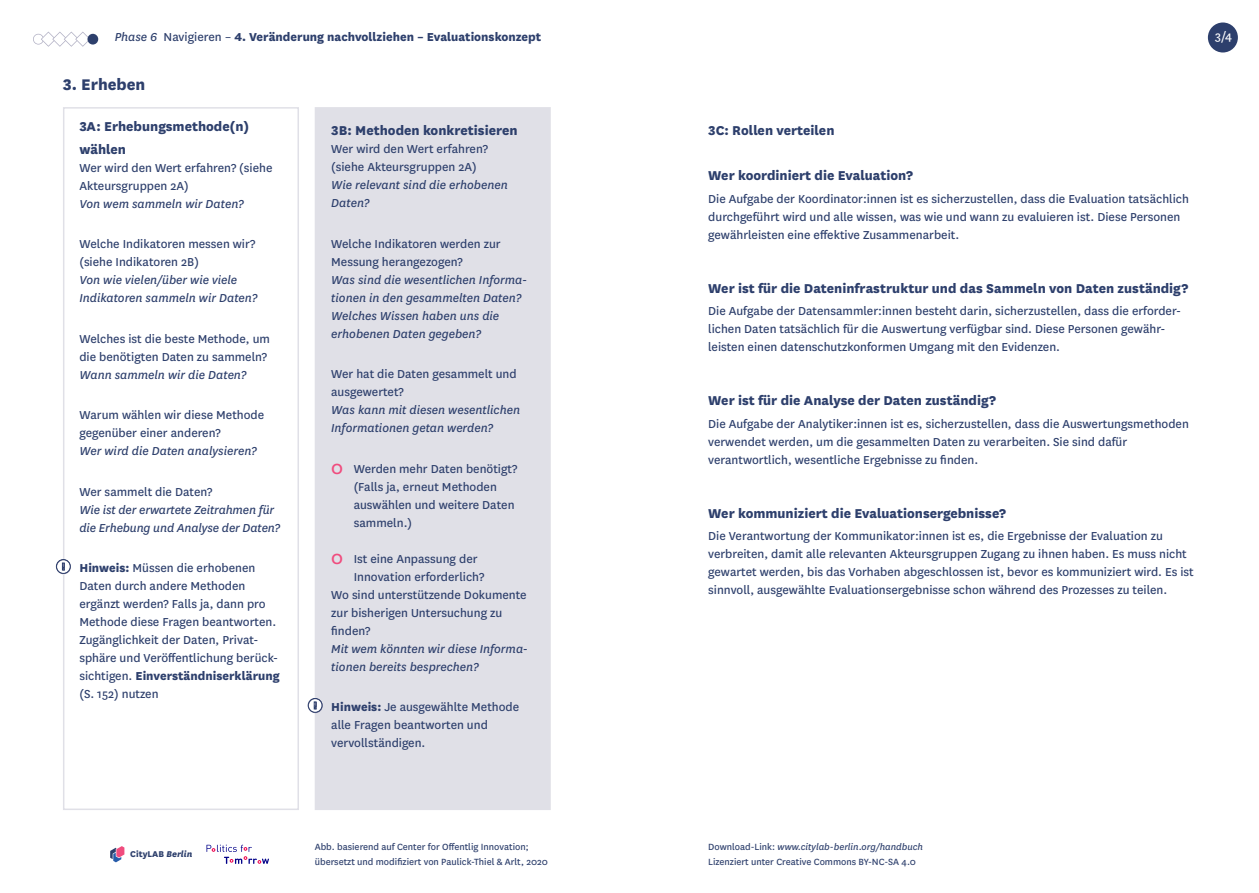
<style>
.page{position:relative;width:1259px;height:893px;background:#fff}
.page>*{position:absolute;margin:0;border:0;box-sizing:border-box;transform-origin:0 0}
.t1{font:800 18px "National";color:#2d3f6c}
.t2{font:800 15px/22.5px "National";color:#2d3f6c}
.t3{font:13.5px/18px "National";color:#2d3f6c}
.t4{font:italic 13.5px/18px "National";color:#2d3f6c}
.t5{font:800 13.5px "National";color:#2d3f6c}
.t6{font:13.5px "National";color:#fff}
.t7{font:10.5px/15px "National";color:#2d3f6c}
.t8{font:800 9.9px "National";color:#2d3f6c}
.s1{font-weight:400;font-style:italic}
.s2{font-weight:400}
.s3{font-weight:800}
.s4{font-style:italic}
</style>
<div class="page">
<svg style="left:206px;top:845px;width:63px;height:19px"></svg>
<svg style="left:110px;top:846px;width:14px;height:16px"></svg>
<div style="left:315px;top:108px;width:235px;height:701px;background:#e0e0e7"></div>
<div style="left:315px;top:107px;width:236px;height:703px;border:2px solid #e0e0e7"></div>
<svg style="left:308px;top:698px;width:14px;height:15px"></svg>
<div style="left:308px;top:698px;width:14px;height:15px;border:1px solid #8685a2;border-radius:50%"></div>
<svg style="left:314px;top:702px;width:2px;height:7px"></svg>
<div style="left:308px;top:698px;width:14px;height:14px;border:1px solid #2d3f6c;border-radius:50%"></div>
<div style="left:63px;top:107px;width:236px;height:703px;border:2px solid #e0e0e7"></div>
<svg style="left:56px;top:559px;width:15px;height:15px"></svg>
<div style="left:56px;top:560px;width:15px;height:14px;border:1px solid #8685a2;border-radius:50%"></div>
<svg style="left:62px;top:563px;width:3px;height:7px"></svg>
<div style="left:56px;top:559px;width:14px;height:15px;border:1px solid #2d3f6c;border-radius:50%"></div>
<div style="left:1208px;top:23px;width:30px;height:30px;background:#2d3f6c;border-radius:50%"></div>
<svg style="left:33px;top:32px;width:57px;height:15px"></svg>
<div style="left:87px;top:34px;width:11px;height:11px;background:#2d3f6c;border-radius:50%"></div>
<p class="t5" style="left:115px;top:27px;width:428px"><span class="s1">Phase 6</span> <span class="s2">Navigieren –</span> 4. Veränderung nachvollziehen – Evaluationskonzept</p>
<h1 class="t1" style="left:63px;top:71px;width:84px">3. Erheben</h1>
<p class="t2" style="left:79px;top:114px;width:171px">3A: Erhebungsmethode(n) wählen</p>
<p class="t3" style="left:79px;top:158px;width:194px">Wer wird den Wert erfahren? (siehe<br>Akteursgruppen 2A)</p>
<p class="t4" style="left:79px;top:194px;width:166px">Von wem sammeln wir Daten?</p>
<p class="t3" style="left:79px;top:234px;width:178px">Welche Indikatoren messen wir? (siehe Indikatoren 2B)</p>
<p class="t4" style="left:79px;top:270px;width:179px">Von wie vielen/über wie viele<br>Indikatoren sammeln wir Daten?</p>
<p class="t3" style="left:79px;top:329px;width:192px">Welches ist die beste Methode, um die benötigten Daten zu sammeln?</p>
<p class="t4" style="left:79px;top:365px;width:169px">Wann sammeln wir die Daten?</p>
<p class="t3" style="left:79px;top:405px;width:186px">Warum wählen wir diese Methode gegenüber einer anderen?</p>
<p class="t4" style="left:79px;top:441px;width:179px">Wer wird die Daten analysieren?</p>
<p class="t3" style="left:79px;top:482px;width:135px">Wer sammelt die Daten?</p>
<p class="t4" style="left:79px;top:500px;width:202px">Wie ist der erwartete Zeitrahmen für die Erhebung und Analyse der Daten?</p>
<p class="t3" style="left:79px;top:558px;width:202px"><span class="s3">Hinweis:</span> Müssen die erhobenen<br>Daten durch andere Methoden ergänzt werden? Falls ja, dann pro<br>Methode diese Fragen beantworten.<br>Zugänglichkeit der Daten, Privat&shy;sphäre und Veröffentlichung berück&shy;sichtigen. <span class="s3">Einverständniserklärung </span>(S. 152) nutzen</p>
<p class="t2" style="left:331px;top:118px;width:188px">3B: Methoden konkretisieren</p>
<p class="t3" style="left:331px;top:139px;width:158px">Wer wird den Wert erfahren? (siehe Akteursgruppen 2A)</p>
<p class="t4" style="left:331px;top:175px;width:178px">Wie relevant sind die erhobenen<br>Daten?</p>
<p class="t3" style="left:331px;top:234px;width:171px">Welche Indikatoren werden zur<br>Messung herangezogen?</p>
<p class="t4" style="left:331px;top:270px;width:197px">Was sind die wesentlichen Informa&shy;tionen in den gesammelten Daten?<br>Welches Wissen haben uns die erhobenen Daten gegeben?</p>
<p class="t3" style="left:331px;top:364px;width:187px">Wer hat die Daten gesammelt und ausgewertet?</p>
<p class="t4" style="left:331px;top:400px;width:190px">Was kann mit diesen wesentlichen<br>Informationen getan werden?</p>
<p class="t3" style="left:354px;top:459px;width:165px">Werden mehr Daten benötigt? (Falls ja, erneut Methoden auswählen und weitere Daten sammeln.)</p>
<p class="t3" style="left:354px;top:549px;width:125px">Ist eine Anpassung der</p>
<p class="t3" style="left:354px;top:567px;width:132px">Innovation erforderlich?</p>
<p class="t3" style="left:331px;top:585px;width:197px">Wo sind unterstützende Dokumente</p>
<p class="t3" style="left:331px;top:603px;width:173px">zur bisherigen Untersuchung zu</p>
<p class="t3" style="left:331px;top:621px;width:41px">finden?</p>
<p class="t4" style="left:331px;top:639px;width:198px">Mit wem könnten wir diese Informa&shy;tionen bereits besprechen?</p>
<p class="t3" style="left:331px;top:697px;width:189px"><span class="s3">Hinweis:</span> Je ausgewählte Methode alle Fragen beantworten und vervollständigen.</p>
<p class="t8" style="left:130px;top:846px;width:64px">CityLAB <span class="s4">Berlin</span></p>
<p class="t7" style="left:315px;top:839px;width:235px">Abb. basierend auf Center for Offentlig Innovation; übersetzt und modifiziert von Paulick-Thiel &amp; Arlt, 2020</p>
<p class="t6" style="left:1215px;top:27px;width:19px">3/4</p>
<p class="t2" style="left:708px;top:118px;width:128px">3C: Rollen verteilen</p>
<p class="t2" style="left:708px;top:163px;width:206px">Wer koordiniert die Evaluation?</p>
<p class="t3" style="left:708px;top:189px;width:482px">Die Aufgabe der Koordinator:innen ist es sicherzustellen, dass die Evaluation tatsächlich durchgeführt wird und alle wissen, was wie und wann zu evaluieren ist. Diese Personen gewährleisten eine effektive Zusammenarbeit.</p>
<p class="t2" style="left:708px;top:275px;width:482px">Wer ist für die Dateninfrastruktur und das Sammeln von Daten zuständig?</p>
<p class="t3" style="left:708px;top:301px;width:473px">Die Aufgabe der Datensammler:innen besteht darin, sicherzustellen, dass die erforder&shy;lichen Daten tatsächlich für die Auswertung verfügbar sind. Diese Personen gewähr&shy;leisten einen datenschutzkonformen Umgang mit den Evidenzen.</p>
<p class="t2" style="left:708px;top:388px;width:289px">Wer ist für die Analyse der Daten zuständig?</p>
<p class="t3" style="left:708px;top:414px;width:482px">Die Aufgabe der Analytiker:innen ist es, sicherzustellen, dass die Auswertungsmethoden verwendet werden, um die gesammelten Daten zu verarbeiten. Sie sind dafür verantwortlich, wesentliche Ergebnisse zu finden.</p>
<p class="t2" style="left:708px;top:500px;width:299px">Wer kommuniziert die Evaluationsergebnisse?</p>
<p class="t3" style="left:708px;top:526px;width:487px">Die Verantwortung der Kommunikator:innen ist es, die Ergebnisse der Evaluation zu verbreiten, damit alle relevanten Akteursgruppen Zugang zu ihnen haben. Es muss nicht gewartet werden, bis das Vorhaben abgeschlossen ist, bevor es kommuniziert wird. Es ist sinnvoll, ausgewählte Evaluationsergebnisse schon während des Prozesses zu teilen.</p>
<p class="t7" style="left:708px;top:839px;width:216px">Download-Link: <span class="s4">www.citylab-berlin.org/handbuch<br></span>Lizenziert unter Creative Commons BY-NC-SA 4.0</p>
</div>
